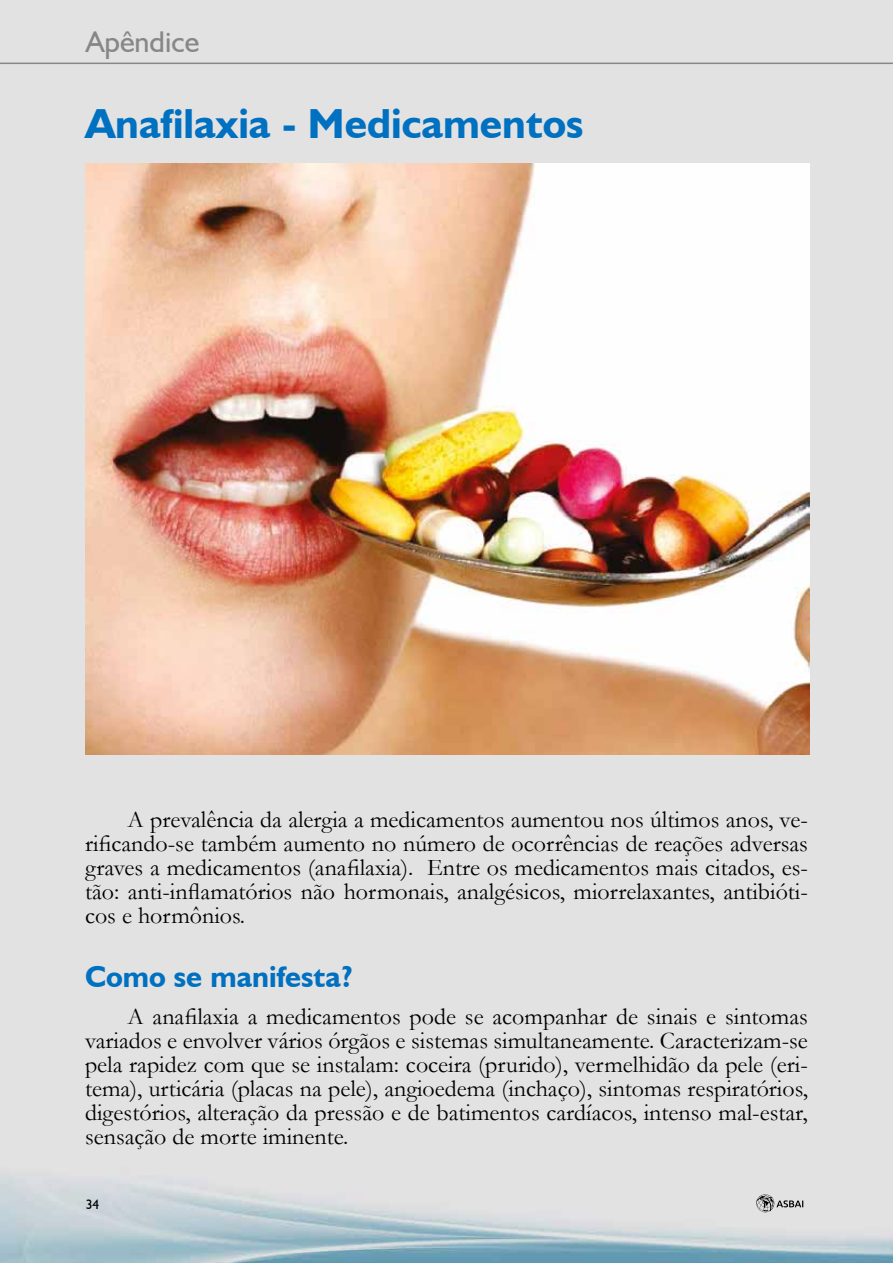
<style>
.page{position:relative;width:893px;height:1263px;background:#e2e2e2}
.page>*{position:absolute;margin:0;border:0;box-sizing:border-box;transform-origin:0 0}
.t1{font:700 42px "Humanist 521 BT";color:#0070c0}
.t2{font:700 30px "Humanist 521 BT";color:#0070c0}
.t3{font:30px "Humanist 521 BT";color:#878787}
.t4{font:24px/24px "Garamond";color:#000;text-align:justify}
.t5{font:13.5px "Humanist 521 BT";color:#000}
</style>
<div class="page">
<hr style="left:0;top:63px;width:893px;height:1px;background:#878787">
<svg style="left:756px;top:1194px;width:47px;height:18px"></svg>
<img style="left:86px;top:164px;width:723px;height:591px">
<p class="t3" style="left:86px;top:23px;width:115px">Apêndice</p>
<h1 class="t1" style="left:85px;top:98px;width:500px">Anafilaxia - Medicamentos</h1>
<p class="t4" style="left:85px;top:807px;width:724px;text-indent:43px">A prevalência da alergia a medicamentos aumentou nos últimos anos, ve&shy;rificando-se também aumento no número de ocorrências de reações adversas graves a medicamentos (anafilaxia). Entre os medicamentos mais citados, es&shy;tão: anti-inflamatórios não hormonais, analgésicos, miorrelaxantes, antibióti&shy;cos e hormônios.</p>
<p class="t2" style="left:85px;top:958px;width:269px">Como se manifesta?</p>
<p class="t4" style="left:85px;top:1004px;width:724px;text-indent:43px">A anafilaxia a medicamentos pode se acompanhar de sinais e sintomas variados e envolver vários órgãos e sistemas simultaneamente. Caracterizam-se pela rapidez com que se instalam: coceira (prurido), vermelhidão da pele (eri&shy;tema), urticária (placas na pele), angioedema (inchaço), sintomas respiratórios, digestórios, alteração da pressão e de batimentos cardíacos, intenso mal-estar, sensação de morte iminente.</p>
<p class="t5" style="left:86px;top:1196px;width:15px">34</p>
</div>
